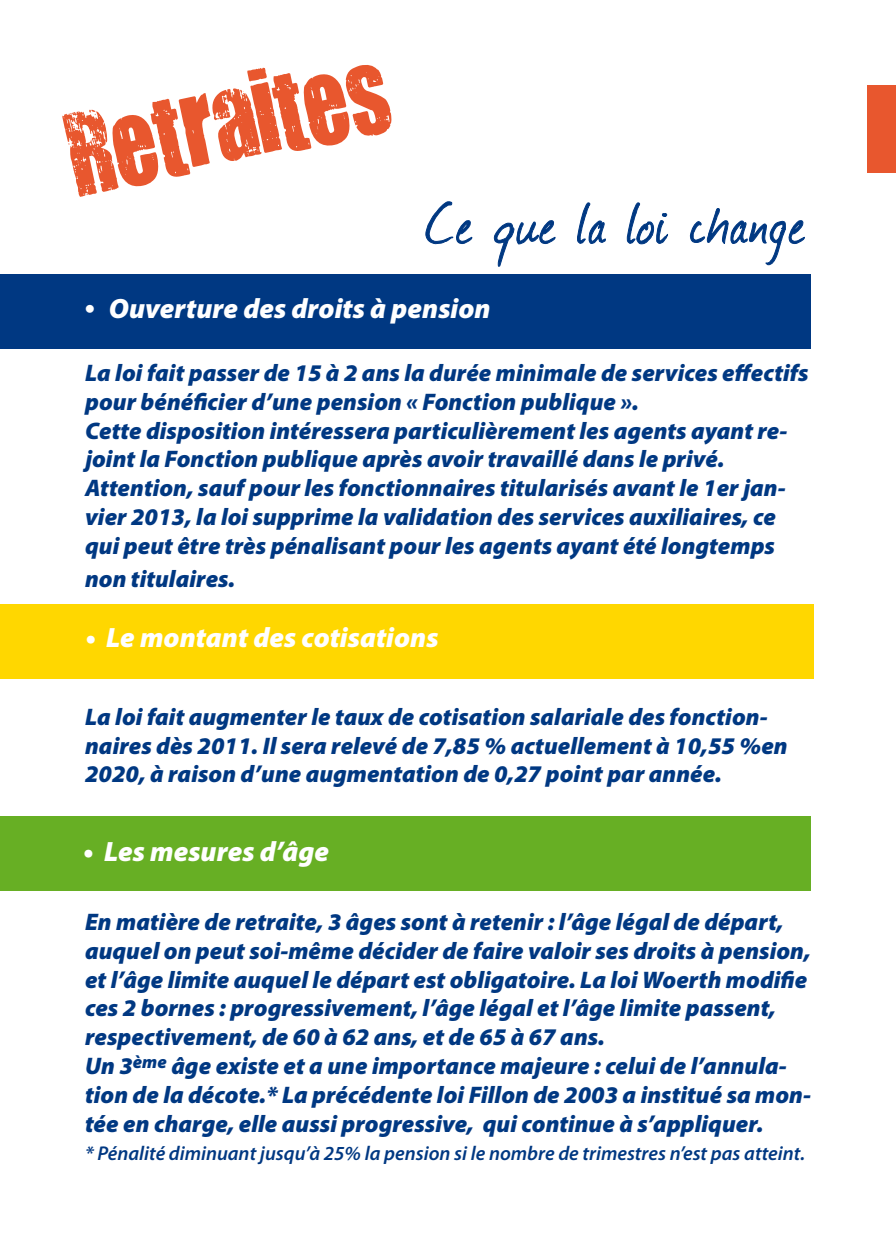
<style>
.page{position:relative;width:896px;height:1248px;background:#fff}
.page>*{position:absolute;margin:0;border:0;box-sizing:border-box;transform-origin:0 0}
.t1{font:98px "You Are Loved";color:#e8572e}
.t2{font:66px "Journal";letter-spacing:.05em;color:#003882}
.t3{font:italic 900 28px "Myriad Pro";color:#fff}
.t4{font:italic 900 24px/28.8px "Myriad Pro";color:#003882}
.t5{font:italic 600 20px "Myriad Pro";color:#003882}
.s1{font-family:"Times";font-weight:400;font-style:normal}
.s2{font-size:28px;color:#fff}
</style>
<div class="page">
<div style="left:0;top:816px;width:811px;height:74px;background:#67af24"></div>
<svg style="left:425px;top:201px;width:48px;height:44px"></svg>
<svg style="left:494px;top:220px;width:62px;height:46px"></svg>
<svg style="left:577px;top:202px;width:29px;height:42px"></svg>
<svg style="left:626px;top:202px;width:42px;height:43px"></svg>
<svg style="left:689px;top:208px;width:116px;height:58px"></svg>
<div style="left:0;top:274px;width:811px;height:74px;background:#003882"></div>
<div style="left:867px;top:85px;width:29px;height:88px;background:#e8572e"></div>
<div style="left:0;top:604px;width:814px;height:74px;background:#ffd700"></div>
<h1 class="t1" style="left:54px;top:88px;width:327px;rotate:-12deg">Retraites</h1>
<h2 class="t2" style="left:425px;top:179px;width:381px">Ce ue la loi change</h2>
<p class="t3" style="left:85px;top:293px;width:407px"><span class="s1">•</span> Ouverture des droits à pension</p>
<p class="t4" style="left:85px;top:359px;width:725px">La loi fait passer de 15 à 2 ans la durée minimale de services effectifs pour bénéficier d’une pension « Fonction publique ».<br>Cette disposition intéressera particulièrement les agents ayant re&shy;joint la Fonction publique après avoir travaillé dans le privé.<br>Attention, sauf pour les fonctionnaires titularisés avant le 1er jan&shy;vier 2013, la loi supprime la validation des services auxiliaires, ce qui peut être très pénalisant pour les agents ayant été longtemps</p>
<p class="t4" style="left:85px;top:565px;width:196px">non titulaires.<span class="s2">• Le</span></p>
<p class="t3" style="left:86px;top:621px;width:354px">• Le montant des cotisations</p>
<p class="t4" style="left:85px;top:702px;width:704px">La loi fait augmenter le taux de cotisation salariale des fonction&shy;naires dès 2011. Il sera relevé de 7,85 % actuellement à 10,55 %en<br>2020, à raison d’une augmentation de 0,27 point par année.</p>
<p class="t3" style="left:84px;top:835px;width:247px">• Les mesures d’âge</p>
<p class="t4" style="left:85px;top:907px;width:727px">En matière de retraite, 3 âges sont à retenir : l’âge légal de départ, auquel on peut soi-même décider de faire valoir ses droits à pension, et l’âge limite auquel le départ est obligatoire. La loi Woerth modifie ces 2 bornes : progressivement, l’âge légal et l’âge limite passent, respectivement, de 60 à 62 ans, et de 65 à 67 ans.<br>Un 3<sup>ème</sup> âge existe et a une importance majeure : celui de l’annula&shy;tion de la décote.* La précédente loi Fillon de 2003 a institué sa mon&shy;tée en charge, elle aussi progressive, qui continue à s’appliquer.</p>
<p class="t5" style="left:85px;top:1142px;width:721px">* Pénalité diminuant jusqu’à 25% la pension si le nombre de trimestres n’est pas atteint.</p>
</div>
